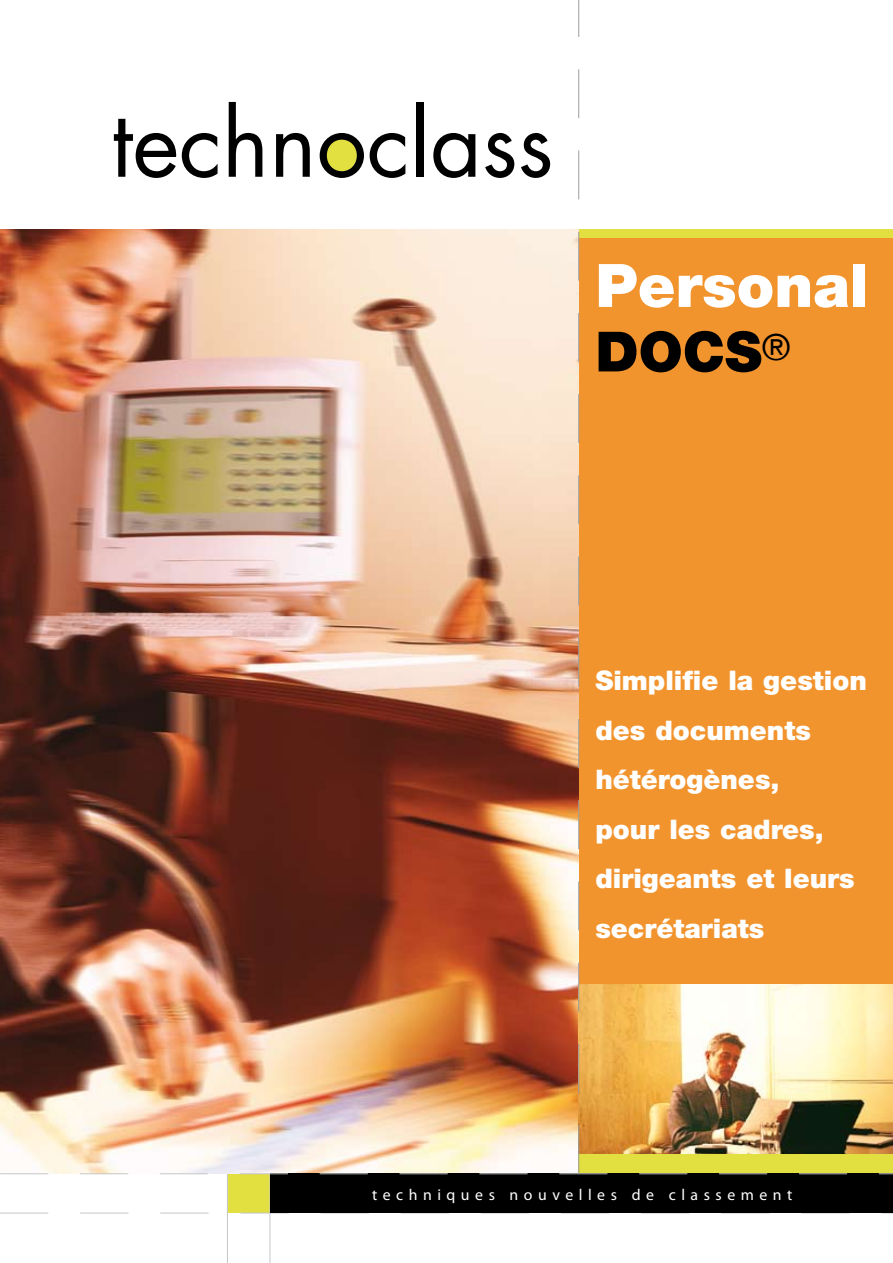
<style>
.page{position:relative;width:893px;height:1263px;background:#fff}
.page>*{position:absolute;margin:0;border:0;box-sizing:border-box;transform-origin:0 0}
.t1{font:900 60px "Helvetica Neue";color:#fff}
.t2{font:900 55.5px "Helvetica Neue";color:#000}
.t3{font:900 27px/49.5px "Helvetica Neue";color:#fff}
.t4{font:15.75px "Myriad Pro";letter-spacing:.35em;color:#fff}
</style>
<div class="page">
<div style="left:227px;top:1174px;width:44px;height:39px;background:#e2df40"></div>
<svg style="left:0;top:1213px;width:893px;height:1px"></svg>
<hr style="left:270px;top:1174px;width:1px;height:89px;background:#c5c6c8">
<hr style="left:227px;top:1174px;width:1px;height:89px;background:#c5c6c8">
<div style="left:270px;top:1174px;width:623px;height:39px;background:#000"></div>
<img style="left:0;top:0;width:893px;height:1174px">
<h1 class="t1" style="left:595px;top:250px;width:275px">Personal</h1>
<h2 class="t2" style="left:595px;top:318px;width:197px">Docs<sup>®</sup></h2>
<p class="t3" style="left:595px;top:656px;width:273px">Simplifie la gestion des documents hétérogènes,<br>pour les cadres, dirigeants et leurs secrétariats</p>
<p class="t4" style="left:372px;top:1185px;width:422px">techniques nouvelles de classement</p>
</div>
